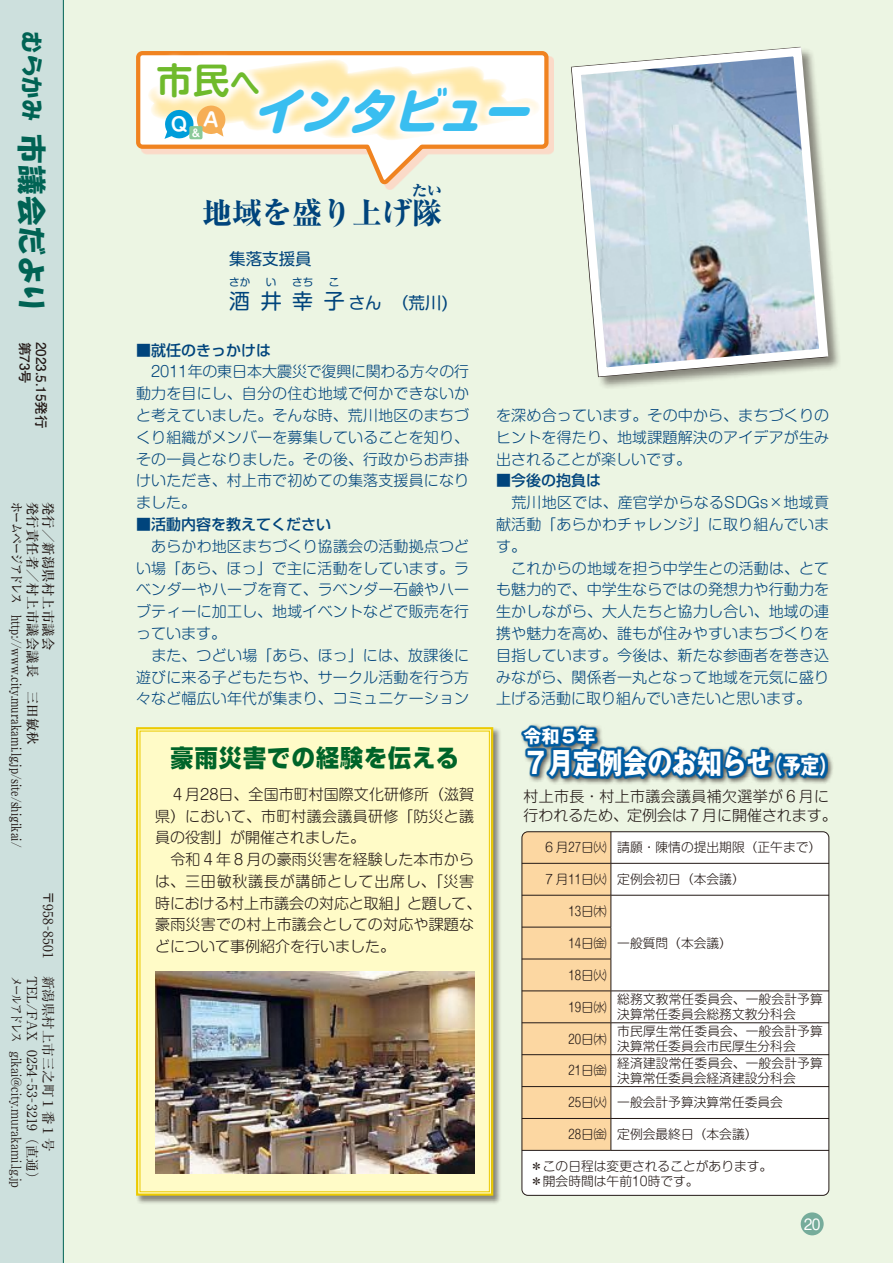
<style>
.page{position:relative;width:893px;height:1263px;background:#fff}
.page>*{position:absolute;margin:0;border:0;box-sizing:border-box;transform-origin:0 0}
.t1{font:italic 800 48.6px "Shin M Go Pr 6";color:#39bef0;scale:.93 1}
.t2{font:700 36px "Shin M Go Pr 6 De";color:#6fba2c}
.t3{font:800 30px "Ryumin Pr 6";color:#00447c}
.t4{font:700 29.4px "Gothic MB101 Pr 6";color:#fff;scale:.84 1}
.t5{font:29.4px "HG Soei Kakupoptai";letter-spacing:.025em;color:#006354}
.t6{font:800 24px "Shin Go Pr 6";letter-spacing:.05em;color:#006429;scale:.96 1}
.t7{font:22.65px "HG Soei Kakupoptai";color:#006354}
.t8{font:700 21.6px "Gothic MB101 Pr 6";color:#fff;scale:.84 1}
.t9{font:21px "Shin M Go Pr 6";color:#00447c}
.t10{font:700 18px "Gothic MB101 Pr 6";color:#fff}
.t11{font:16.5px "Shin M Go Pr 6";color:#00447c}
.t12{font:300 15px/21.8px "Shin M Go Pr 6";letter-spacing:.01em;color:#00447c;text-align:justify}
.t13{font:300 15px/21.8px "Shin M Go Pr 6";letter-spacing:.015em;color:#231916}
.t14{font:500 15px "Shin Go Pr 6";color:#00447c}
.t15{font:800 15px "Ryumin Pr 6";color:#00447c}
.t16{font:14.25px "Shin M Go Pr 6";color:#fff}
.t17{font:500 13.5px "Ryumin Pr 6";color:#231916;scale:.82 1}
.t18{font:13.5px "Ryumin Pr 6";color:#231916}
.t19{font:500 13.5px "Ryumin Pr 6";color:#231916}
.t20{font:13.5px "Ryumin Pr 6";color:#231916;scale:.87 1}
.t21{font:700 13.5px "Futo Go B101 Pr 6";color:#231916}
.t22{font:13.5px "Ryumin Pr 6";letter-spacing:-.12em;color:#231916;scale:.78 1}
.t23{font:300 12.75px/17px "Shin M Go Pr 6";color:#231916}
.t24{font:10.5px "Shin M Go Pr 6";color:#00447c}
.t25{font:700 10.35px "Shin M Go Pr 6 De";color:#fff}
.s1{font-size:29.7px}
</style>
<div class="page">
<div style="left:64px;top:0;width:829px;height:1263px;background:#ecf5e3"></div>
<div style="left:0;top:0;width:64px;height:1263px;background:#cde0dd"></div>
<div style="left:136px;top:727px;width:366px;height:477px;background:#231916;opacity:.5"></div>
<div style="left:136px;top:727px;width:358px;height:470px;background:#fffbc7"></div>
<div style="left:140px;top:731px;width:350px;height:461px;border:1px solid #ecca00"></div>
<div style="left:522px;top:831px;width:89px;height:319px;background:#fcd7a2"></div>
<div style="left:612px;top:831px;width:217px;height:319px;background:#fff"></div>
<div style="left:522px;top:1150px;width:307px;height:46px;background:#fff"></div>
<hr style="left:611px;top:831px;width:1px;height:32px;background:#231916">
<hr style="left:611px;top:863px;width:218px;height:1px;background:#231916">
<hr style="left:611px;top:863px;width:1px;height:32px;background:#231916">
<hr style="left:611px;top:895px;width:218px;height:1px;background:#231916">
<hr style="left:611px;top:895px;width:1px;height:32px;background:#231916">
<hr style="left:611px;top:927px;width:1px;height:32px;background:#231916">
<hr style="left:611px;top:959px;width:1px;height:32px;background:#231916">
<hr style="left:611px;top:991px;width:218px;height:1px;background:#231916">
<hr style="left:611px;top:991px;width:1px;height:31px;background:#231916">
<hr style="left:611px;top:1022px;width:218px;height:1px;background:#231916">
<hr style="left:611px;top:1023px;width:1px;height:31px;background:#231916">
<hr style="left:611px;top:1054px;width:218px;height:1px;background:#231916">
<hr style="left:611px;top:1055px;width:1px;height:31px;background:#231916">
<hr style="left:611px;top:1086px;width:218px;height:1px;background:#231916">
<hr style="left:611px;top:1087px;width:1px;height:31px;background:#231916">
<hr style="left:611px;top:1118px;width:218px;height:1px;background:#231916">
<hr style="left:611px;top:1119px;width:1px;height:31px;background:#231916">
<hr style="left:611px;top:1150px;width:218px;height:1px;background:#231916">
<hr style="left:522px;top:863px;width:89px;height:1px;background:#231916">
<hr style="left:522px;top:895px;width:89px;height:1px;background:#231916">
<hr style="left:522px;top:927px;width:89px;height:1px;background:#231916">
<hr style="left:522px;top:959px;width:89px;height:1px;background:#231916">
<hr style="left:522px;top:991px;width:89px;height:1px;background:#231916">
<hr style="left:522px;top:1022px;width:89px;height:1px;background:#231916">
<hr style="left:522px;top:1054px;width:89px;height:1px;background:#231916">
<hr style="left:522px;top:1086px;width:89px;height:1px;background:#231916">
<hr style="left:522px;top:1118px;width:89px;height:1px;background:#231916">
<hr style="left:522px;top:1150px;width:89px;height:1px;background:#231916">
<div style="left:522px;top:831px;width:307px;height:365px;border:1px solid #231916;border-radius:6px"></div>
<div style="left:519px;top:723px;width:315px;height:62px;background:#231916;opacity:.66"></div>
<svg style="left:521px;top:725px;width:306px;height:54px"></svg>
<img style="left:155px;top:971px;width:319px;height:202px">
<div style="left:571px;top:47px;width:270px;height:343px;background:#231916;opacity:.5"></div>
<svg style="left:571px;top:46px;width:262px;height:335px;background:#c4d2d7"></svg>
<div style="left:141px;top:56px;width:413px;height:134px;background:linear-gradient(to bottom,#ffd1bf,#eef1df)"></div>
<svg style="left:136px;top:51px;width:415px;height:132px"></svg>
<svg style="left:146px;top:51px;width:124px;height:57px"></svg>
<div style="left:248px;top:76px;width:294px;height:69px;background:#fff"></div>
<div style="left:801px;top:1212px;width:23px;height:23px;background:#76ac9b;border-radius:50%"></div>
<svg style="left:147px;top:59px;width:394px;height:82px"></svg>
<h3 class="t7" style="left:43px;top:31px;width:91px;rotate:90deg">むらかみ</h3>
<h3 class="t5" style="left:47px;top:134px;width:180px;rotate:90deg">市議会だより</h3>
<p class="t21" style="left:52px;top:342px;width:88px;rotate:90deg">2023.5.15発行</p>
<p class="t21" style="left:36px;top:342px;width:44px;rotate:90deg">第73号</p>
<p class="t17" style="left:27px;top:502px;width:423px;rotate:90deg">ホームページアドレス　http://www.city.murakami l g. j p. /site/shigikai/</p>
<p class="t19" style="left:43px;top:502px;width:244px;rotate:90deg">発行責任者／村上市議会議長　三田敏秋</p>
<p class="t19" style="left:59px;top:502px;width:150px;rotate:90deg">発行／新潟県村上市議会</p>
<p class="t18" style="left:59px;top:891px;width:69px;rotate:90deg">〒958－8501</p>
<p class="t18" style="left:43px;top:976px;width:67px;rotate:90deg">TEL/FAX</p>
<p class="t18" style="left:59px;top:976px;width:177px;rotate:90deg">新潟県村上市三之町１番１号</p>
<p class="t22" style="left:27px;top:976px;width:87px;rotate:90deg">メールアドレス</p>
<p class="t18" style="left:43px;top:1050px;width:137px;rotate:90deg">0254－53－3219（直通(</p>
<p class="t20" style="left:27px;top:1050px;width:160px;rotate:90deg">gikai@city.murakami l g. j p.</p>
<h2 class="t2" style="left:156px;top:50px;width:105px">市民<span class="s1">へ</span></h2>
<p class="t25" style="left:191px;top:124px;width:12px">&amp;</p>
<h1 class="t1" style="left:253px;top:69px;width:320px">インタビュー</h1>
<p class="t15" style="left:412px;top:179px;width:31px">たい</p>
<h3 class="t3" style="left:202px;top:189px;width:241px">地域を盛り上げ隊</h3>
<p class="t11" style="left:229px;top:245px;width:84px">集落支援員</p>
<p class="t24" style="left:229px;top:274px;width:22px">さか</p>
<p class="t24" style="left:266px;top:274px;width:12px">い</p>
<p class="t24" style="left:292px;top:274px;width:22px">さち</p>
<p class="t24" style="left:329px;top:274px;width:12px">こ</p>
<h3 class="t9" style="left:229px;top:284px;width:22px">酒</h3>
<h3 class="t9" style="left:261px;top:284px;width:22px">井</h3>
<h3 class="t9" style="left:292px;top:284px;width:22px">幸</h3>
<h3 class="t9" style="left:324px;top:284px;width:22px">子</h3>
<p class="t11" style="left:349px;top:290px;width:101px">さん　（荒川(</p>
<p class="t14" style="left:136px;top:338px;width:137px">■就任のきっかけは</p>
<p class="t12" style="left:136px;top:360px;width:335px">　2011年の東日本大震災で復興に関わる方々の行動力を目にし、自分の住む地域で何かできないかと考えていました。そんな時、荒川地区のまちづくり組織がメンバーを募集していることを知り、その一員となりました。その後、行政からお声掛けいただき、村上市で初めての集落支援員になりました。</p>
<p class="t14" style="left:136px;top:512px;width:197px">■活動内容を教えてください</p>
<p class="t12" style="left:136px;top:534px;width:335px;text-align:left">　あらかわ地区まちづくり協議会の活動拠点つどい場「あら、ほっ」で主に活動をしています。ラベンダーやハーブを育て、ラベンダー石鹸やハーブティーに加工し、地域イベントなどで販売を行っています。<br>　また、つどい場「あら、ほっ」には、放課後に遊びに来る子どもたちや、サークル活動を行う方々など幅広い年代が集まり、コミュニケーション</p>
<h3 class="t6" style="left:170px;top:739px;width:302px">豪雨災害での経験を伝える</h3>
<p class="t13" style="left:155px;top:782px;width:328px">　４月28日、全国市町村国際文化研修所（滋賀県）において、市町村議会議員研修「防災と議員の役割」が開催されました。<br>　令和４年８月の豪雨災害を経験した本市からは、三田敏秋議長が講師として出席し、「災害時における村上市議会の対応と取組」と題して、豪雨災害での村上市議会としての対応や課題などについて事例紹介を行いました。</p>
<p class="t12" style="left:496px;top:404px;width:335px">を深め合っています。その中から、まちづくりのヒントを得たり、地域課題解決のアイデアが生み出されることが楽しいです。</p>
<p class="t14" style="left:496px;top:468px;width:106px">■今後の抱負は</p>
<p class="t12" style="left:496px;top:491px;width:335px;text-align:left">　荒川地区では、産官学からなるSDGs×地域貢献活動「あらかわチャレンジ」に取り組んでいます。<br>　これからの地域を担う中学生との活動は、とても魅力的で、中学生ならではの発想力や行動力を生かしながら、大人たちと協力し合い、地域の連携や魅力を高め、誰もが住みやすいまちづくりを目指しています。今後は、新たな参画者を巻き込みながら、関係者一丸となって地域を元気に盛り上げる活動に取り組んでいきたいと思います。</p>
<p class="t10" style="left:524px;top:721px;width:73px">令和５年</p>
<h3 class="t4" style="left:524px;top:738px;width:296px">７月定例会のお知らせ</h3>
<p class="t13" style="left:524px;top:785px;width:315px;line-height:19.5px">村上市長・村上市議会議員補欠選挙が６月に行われるため、定例会は７月に開催されます。</p>
<h3 class="t8" style="left:764px;top:747px;width:88px">（予定(</h3>
<p class="t23" style="left:543px;top:838px;width:65px">６月27日㈫</p>
<p class="t23" style="left:543px;top:870px;width:65px">７月11日㈫</p>
<p class="t23" style="left:568px;top:902px;width:40px">13日㈭</p>
<p class="t23" style="left:568px;top:934px;width:40px">14日㈮</p>
<p class="t23" style="left:568px;top:966px;width:40px">18日㈫</p>
<p class="t23" style="left:568px;top:998px;width:40px">19日㈬</p>
<p class="t23" style="left:568px;top:1029px;width:40px">20日㈭</p>
<p class="t23" style="left:568px;top:1061px;width:40px">21日㈮</p>
<p class="t23" style="left:568px;top:1093px;width:40px">25日㈫</p>
<p class="t23" style="left:617px;top:838px;width:205px">請願・陳情の提出期限（正午まで(</p>
<p class="t23" style="left:617px;top:870px;width:129px">定例会初日（本会議(</p>
<p class="t23" style="left:617px;top:934px;width:116px">一般質問（本会議(</p>
<p class="t23" style="left:617px;top:990px;width:207px">総務文教常任委員会、一般会計予算</p>
<p class="t23" style="left:617px;top:1005px;width:207px">決算常任委員会総務文教分科会<br>市民厚生常任委員会、一般会計予算</p>
<p class="t23" style="left:617px;top:1037px;width:207px">決算常任委員会市民厚生分科会<br>経済建設常任委員会、一般会計予算</p>
<p class="t23" style="left:617px;top:1065px;width:180px;line-height:24.5px">決算常任委員会経済建設分科会一般会計予算決算常任委員会</p>
<p class="t23" style="left:568px;top:1125px;width:40px">28日㈮</p>
<p class="t23" style="left:530px;top:1157px;width:244px;line-height:15.8px">＊この日程は変更されることがあります。＊開会時間は午前10時です。</p>
<p class="t23" style="left:617px;top:1125px;width:142px">定例会最終日（本会議(</p>
<p class="t16" style="left:804px;top:1212px;width:18px">20</p>
</div>
